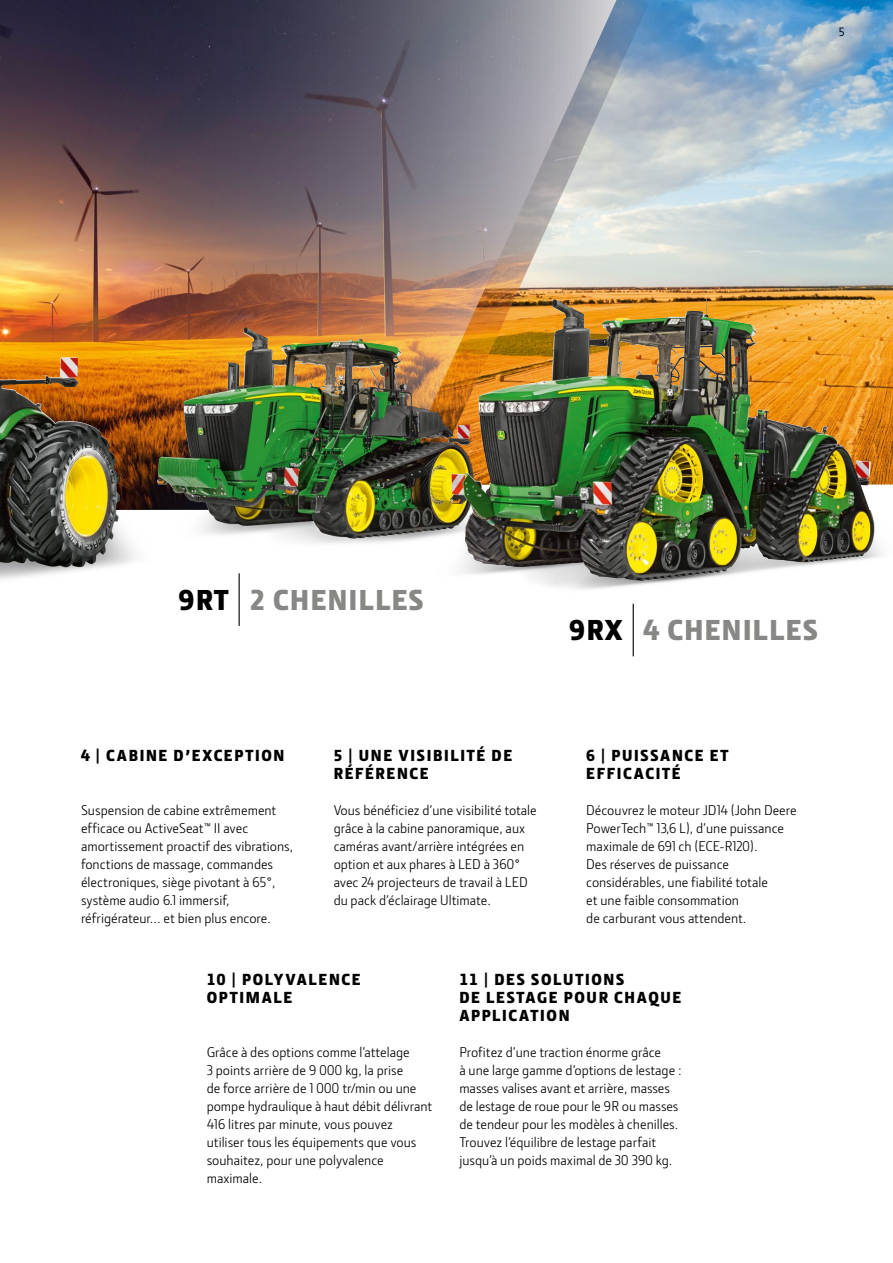
<style>
.page{position:relative;width:893px;height:1263px;background:#fff}
.page>*{position:absolute;margin:0;border:0;box-sizing:border-box;transform-origin:0 0}
._19_8_pt_Section_Hea{font:900 29.7px "Section";letter-spacing:.05em;color:#878786}
._19_8_pt_Section_Hea-2{font:900 29.7px "Section";letter-spacing:.05em;color:#000}
._11_pt_Section_Headl{font:900 16.5px/18px "Section";letter-spacing:.105em;color:#000}
._9_5_pt_JDSPro_Copy{font:14.25px/18px "JD Sans Pro";color:#000}
._8_pt_JDSPro_Pagenu{font:500 12px "JD Sans Pro";color:#000}
</style>
<div class="page">
<img style="left:651px;top:0;width:242px;height:485px">
<img style="left:0;top:0;width:651px;height:510px">
<img style="left:0;top:467px;width:141px;height:113px">
<img style="left:460px;top:510px;width:422px;height:114px">
<img style="left:141px;top:390px;width:350px;height:164px">
<img style="left:157px;top:327px;width:204px;height:166px">
<img style="left:451px;top:297px;width:255px;height:201px">
<img style="left:0;top:357px;width:120px;height:210px">
<hr style="left:239px;top:573px;width:1px;height:53px;background:#000">
<hr style="left:633px;top:604px;width:1px;height:52px;background:#000">
<p class="_8_pt_JDSPro_Pagenu" style="left:839px;top:23px;width:7px">5</p>
<p class="_19_8_pt_Section_Hea-2" style="left:179px;top:581px;width:51px">9RT</p>
<p class="_19_8_pt_Section_Hea" style="left:249px;top:581px;width:176px">2 CHENILLES</p>
<p class="_19_8_pt_Section_Hea-2" style="left:570px;top:611px;width:55px">9RX</p>
<p class="_19_8_pt_Section_Hea" style="left:643px;top:611px;width:176px">4 CHENILLES</p>
<p class="_11_pt_Section_Headl" style="left:81px;top:746px;width:205px">4 | CABINE D’EXCEPTION</p>
<p class="_9_5_pt_JDSPro_Copy" style="left:81px;top:801px;width:214px">Suspension de cabine extrêmement efficace ou ActiveSeat™ II avec amortissement proactif des vibrations, fonctions de massage, commandes électroniques, siège pivotant à 65°, système audio 6.1 immersif, réfrigérateur... et bien plus encore.</p>
<p class="_11_pt_Section_Headl" style="left:334px;top:746px;width:180px">5 | UNE VISIBILITÉ DE<br>RÉFÉRENCE</p>
<p class="_9_5_pt_JDSPro_Copy" style="left:334px;top:801px;width:205px">Vous bénéficiez d’une visibilité totale grâce à la cabine panoramique, aux caméras avant/arrière intégrées en option et aux phares à LED à 360° avec 24 projecteurs de travail à LED du pack d’éclairage Ultimate.</p>
<p class="_11_pt_Section_Headl" style="left:586px;top:746px;width:144px">6 | PUISSANCE ET<br>EFFICACITÉ</p>
<p class="_9_5_pt_JDSPro_Copy" style="left:586px;top:801px;width:212px">Découvrez le moteur JD14 (John Deere<br>PowerTech™ 13,6 L), d’une puissance maximale de 691 ch (ECE-R120).<br>Des réserves de puissance considérables, une fiabilité totale<br>et une faible consommation<br>de carburant vous attendent.</p>
<p class="_11_pt_Section_Headl" style="left:207px;top:970px;width:155px">10 | POLYVALENCE<br>OPTIMALE</p>
<p class="_9_5_pt_JDSPro_Copy" style="left:207px;top:1043px;width:227px">Grâce à des options comme l’attelage<br>3 points arrière de 9 000 kg, la prise<br>de force arrière de 1 000 tr/min ou une pompe hydraulique à haut débit délivrant 416 litres par minute, vous pouvez utiliser tous les équipements que vous souhaitez, pour une polyvalence maximale.</p>
<p class="_11_pt_Section_Headl" style="left:459px;top:970px;width:223px">11 | DES SOLUTIONS<br>DE LESTAGE POUR CHAQUE<br>APPLICATION</p>
<p class="_9_5_pt_JDSPro_Copy" style="left:459px;top:1043px;width:224px">Profitez d’une traction énorme grâce<br>à une large gamme d’options de lestage : masses valises avant et arrière, masses de lestage de roue pour le 9R ou masses de tendeur pour les modèles à chenilles.<br>Trouvez l’équilibre de lestage parfait jusqu’à un poids maximal de 30 390 kg.</p>
</div>
